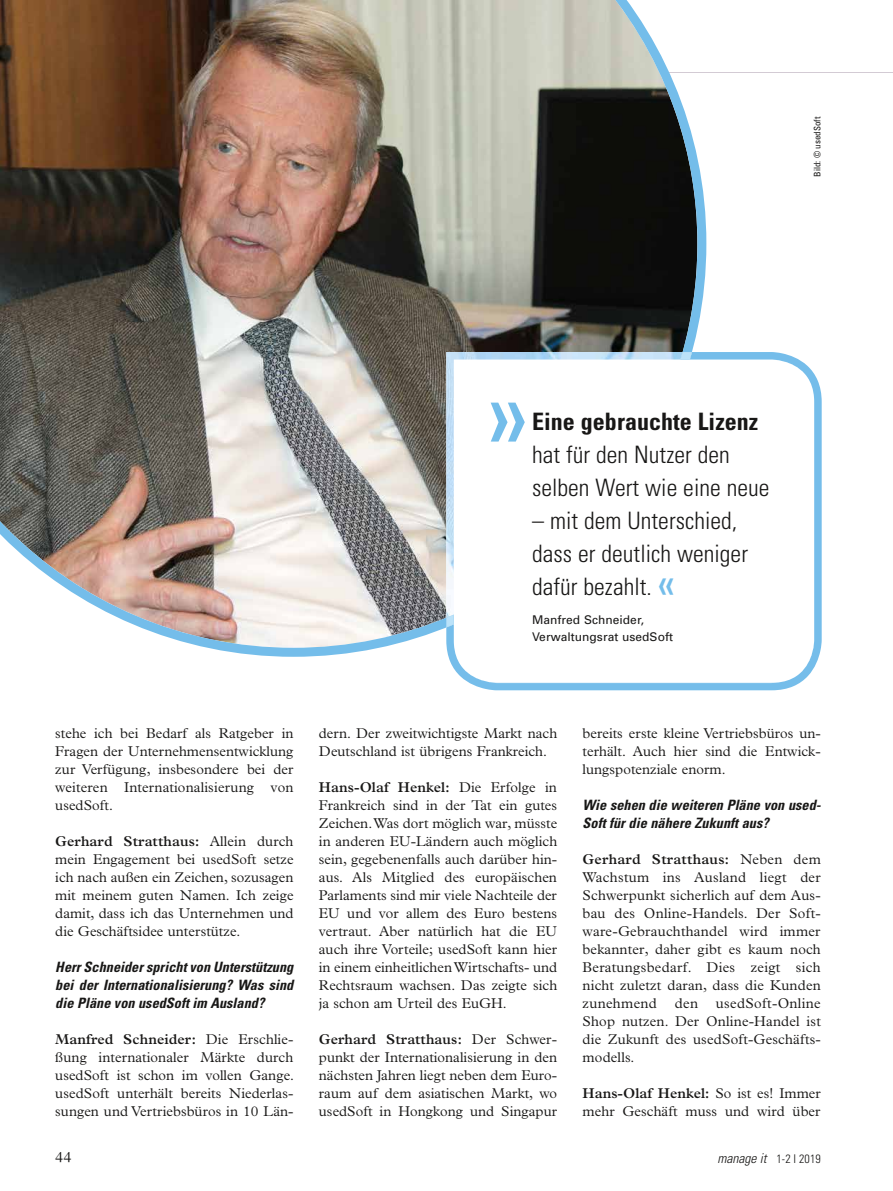
<style>
.page{position:relative;width:893px;height:1191px;background:#fff}
.page>*{position:absolute;margin:0;border:0;box-sizing:border-box;transform-origin:0 0}
.t1{font:condensed 100.05px "Univers";color:#74bdea}
.t2{font:300 condensed 24px/33px "Univers";color:#181716}
.t3{font:700 condensed 24px "Univers";color:#181716}
.t4{font:300 15px "Plantin";color:#181716}
.t5{font:300 14.25px/18px "Plantin";letter-spacing:.005em;color:#181716;text-align:justify}
.t6{font:italic 700 condensed 14.25px/18px "Univers";color:#181716;text-align:justify}
.t7{font:italic 300 condensed 13.5px "Univers";color:#181716}
.t8{font:12px/16.5px "Univers";letter-spacing:.005em;color:#181716}
.t9{font:condensed 9px "Univers";color:#181716}
.s1{font-weight:400;font-size:42px;color:#74bdea}
.s2{font-weight:600}
.s3{font-style:normal;font-size:12px}
</style>
<div class="page">
<hr style="left:64px;top:72px;width:829px;height:1px;background:#d3cbd4">
<img style="left:0;top:0;width:706px;height:657px">
<svg style="left:446px;top:352px;width:376px;height:338px;fill:#75bdea"></svg>
<svg style="left:446px;top:352px;width:246px;height:275px;background:#c5e0f5"></svg>
<svg style="left:454px;top:359px;width:360px;height:324px"></svg>
<p class="t9" style="left:811px;top:177px;width:61px;rotate:-90deg">Bild: © usedSoft</p>
<h1 class="t1" style="left:483px;top:350px;width:46px">»</h1>
<h2 class="t3" style="left:532px;top:406px;width:228px">Eine gebrauchte Lizenz</h2>
<h2 class="t2" style="left:532px;top:438px;width:239px">hat für den Nutzer den selben Wert wie eine neue</h2>
<h2 class="t2" style="left:532px;top:504px;width:217px">– mit dem Unterschied, dass er deutlich weniger dafür bezahlt. <span class="s1">«</span></h2>
<p class="t8" style="left:532px;top:612px;width:142px">Manfred Schneider,<br>Verwaltungsrat usedSoft</p>
<p class="t5" style="left:55px;top:724px;width:240px">stehe ich bei Bedarf als Ratgeber in Fragen der Unternehmensentwicklung zur Verfügung, insbesondere bei der weiteren Internationalisierung von usedSoft.</p>
<p class="t5" style="left:55px;top:832px;width:240px"><span class="s2">Gerhard Stratthaus:</span> Allein durch mein Engagement bei usedSoft setze ich nach außen ein Zeichen, sozusagen mit meinem guten Namen. Ich zeige damit, dass ich das Unternehmen und die Geschäftsidee unterstütze.</p>
<p class="t6" style="left:55px;top:958px;width:240px">Herr Schneider spricht von Unterstützung bei der Internationalisierung? Was sind die Pläne von usedSoft im Ausland?</p>
<p class="t5" style="left:55px;top:1030px;width:240px"><span class="s2">Manfred Schneider:</span> Die Erschlie&shy;ßung internationaler Märkte durch usedSoft ist schon im vollen Gange. usedSoft unterhält bereits Niederlas&shy;sungen und Vertriebsbüros in 10 Län-</p>
<p class="t5" style="left:319px;top:724px;width:240px">dern. Der zweitwichtigste Markt nach<br>Deutschland ist übrigens Frankreich.</p>
<p class="t5" style="left:319px;top:778px;width:240px"><span class="s2">Hans-Olaf Henkel:</span> Die Erfolge in Frankreich sind in der Tat ein gutes Zeichen. Was dort möglich war, müsste in anderen EU-Ländern auch möglich sein, gegebenenfalls auch darüber hin&shy;aus. Als Mitglied des europäischen Parlaments sind mir viele Nachteile der EU und vor allem des Euro bestens vertraut. Aber natürlich hat die EU auch ihre Vorteile; usedSoft kann hier in einem einheitlichen Wirtschafts- und Rechtsraum wachsen. Das zeigte sich ja schon am Urteil des EuGH.</p>
<p class="t5" style="left:319px;top:1030px;width:240px"><span class="s2">Gerhard Stratthaus:</span> Der Schwer&shy;punkt der Internationalisierung in den nächsten Jahren liegt neben dem Euro&shy;raum auf dem asiatischen Markt, wo usedSoft in Hongkong und Singapur</p>
<p class="t5" style="left:583px;top:724px;width:240px">bereits erste kleine Vertriebsbüros un&shy;terhält. Auch hier sind die Entwick&shy;lungspotenziale enorm.</p>
<p class="t6" style="left:583px;top:796px;width:238px">Wie sehen die weiteren Pläne von used-<br>Soft für die nähere Zukunft aus?</p>
<p class="t5" style="left:583px;top:850px;width:240px"><span class="s2">Gerhard Stratthaus:</span> Neben dem Wachstum ins Ausland liegt der Schwerpunkt sicherlich auf dem Aus&shy;bau des Online-Handels. Der Soft&shy;ware-Gebrauchthandel wird immer bekannter, daher gibt es kaum noch Beratungsbedarf. Dies zeigt sich nicht zuletzt daran, dass die Kunden zunehmend</p>
<p class="t5" style="left:583px;top:994px;width:240px;text-indent:133px">usedSoft-Online Shop nutzen. Der Online-Handel ist die Zukunft des usedSoft-Geschäfts&shy;modells.</p>
<p class="t5" style="left:583px;top:1084px;width:240px"><span class="s2">Hans-Olaf Henkel:</span> So ist es! Immer mehr Geschäft muss und wird über</p>
<p class="t5" style="left:675px;top:994px;width:25px">den</p>
<p class="t4" style="left:55px;top:1148px;width:18px">44</p>
<p class="t7" style="left:717px;top:1149px;width:105px">manage it <span class="s3">1-2 I 2019</span></p>
</div>
